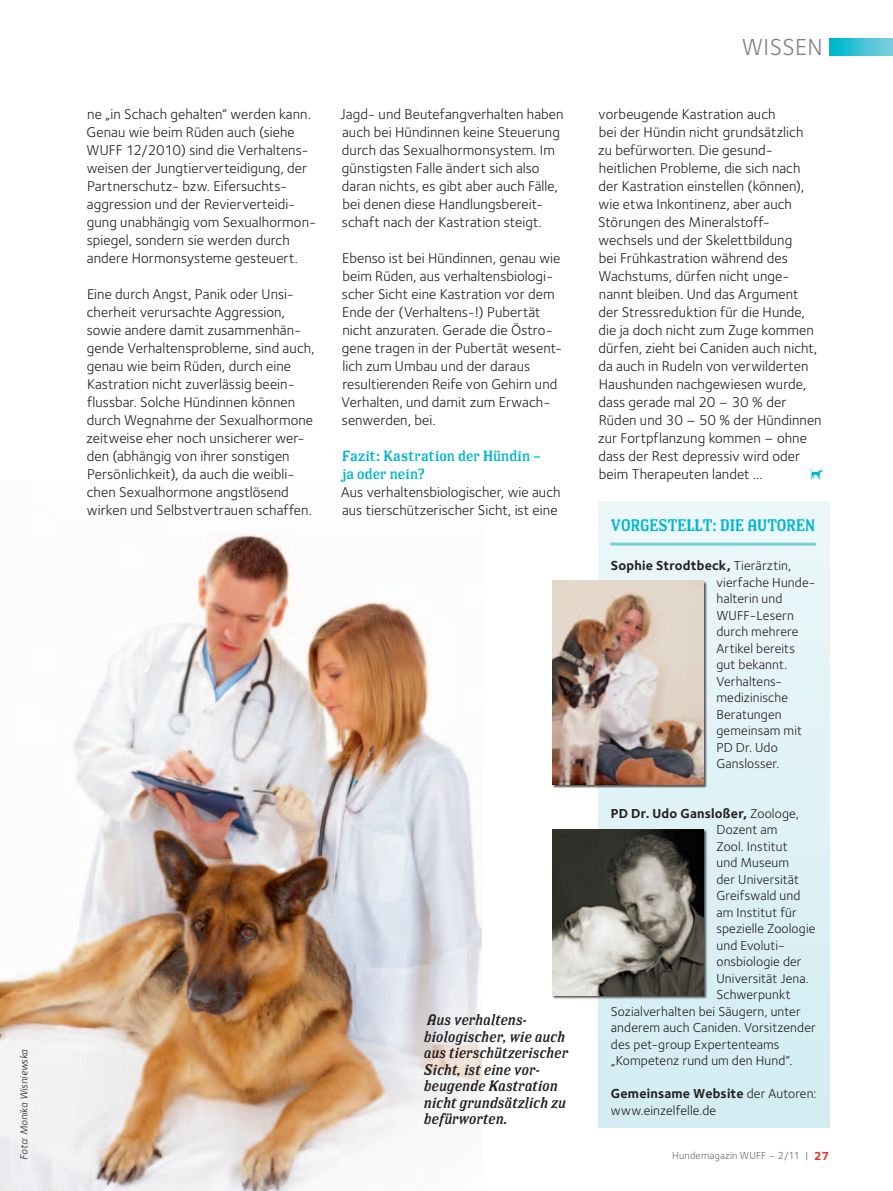
<style>
.page{position:relative;width:893px;height:1191px;background:#fff}
.page>*{position:absolute;margin:0;border:0;box-sizing:border-box;transform-origin:0 0}
.t1{font:24px "Foundry Sterling";color:#808285}
.t2{font:16.5px "Los Feliz Roman";color:#00b7ce;scale:.93 1}
.t3{font:italic 15px/16.5px "Los Feliz";letter-spacing:.025em;color:#231f20}
.t4{font:14.7px/18px "Foundry Sterling";letter-spacing:.005em;color:#231f20}
.t5{font:14.7px/18px "Los Feliz Roman";letter-spacing:-.005em;color:#00b7ce}
.t6{font:14.7px "Animal";color:#00b7ce}
.t7{font:13.5px/16.5px "Foundry Sterling";letter-spacing:.01em;color:#231f20}
.t8{font:700 13.5px "Foundry Sterling";letter-spacing:.015em;color:#231f20}
.t9{font:10.5px "Foundry Sterling";letter-spacing:.015em;color:#6c6d70}
.t10{font:italic 10.5px "Foundry Sterling";letter-spacing:.015em;color:#231f20}
.s1{font-weight:700}
.s2{font-weight:400}
.s3{font-weight:700;font-size:12px;color:#ee2e22}
</style>
<div class="page">
<img style="left:0;top:533px;width:482px;height:658px">
<div style="left:829px;top:38px;width:64px;height:17px;background:linear-gradient(to right,#00b6cd,#80cfde)"></div>
<div style="left:598px;top:502px;width:231px;height:625px;background:#dff2f6"></div>
<hr style="left:610px;top:542px;width:206px;height:3px;background:#7acfde">
<div style="left:552px;top:580px;width:156px;height:208px;background:#231f20;opacity:.75"></div>
<img style="left:552px;top:580px;width:152px;height:204px">
<div style="left:552px;top:829px;width:156px;height:170px;background:#231f20;opacity:.75"></div>
<img style="left:552px;top:829px;width:152px;height:166px">
<p class="t10" style="left:18px;top:1159px;width:112px;rotate:-90deg">Foto: Monika Wisniewska</p>
<p class="t4" style="left:87px;top:105px;width:231px">ne „in Schach gehalten“ werden kann.<br>Genau wie beim Rüden auch (siehe WUFF 12/2010) sind die Verhaltens&shy;weisen der Jungtierverteidigung, der Partnerschutz- bzw. Eifersuchts&shy;aggression und der Revierverteidi&shy;gung unabhängig vom Sexualhormon&shy;spiegel, sondern sie werden durch andere Hormonsysteme gesteuert.</p>
<p class="t4" style="left:86px;top:285px;width:230px">Eine durch Angst, Panik oder Unsi&shy;cherheit verursachte Aggression, sowie andere damit zusammenhän&shy;gende Verhaltensprobleme, sind auch, genau wie beim Rüden, durch eine Kastration nicht zuverlässig beein&shy;flussbar. Solche Hündinnen können durch Wegnahme der Sexualhormone zeitweise eher noch unsicherer wer&shy;den (abhängig von ihrer sonstigen Persönlichkeit), da auch die weibli&shy;chen Sexualhormone angstlösend wirken und Selbstvertrauen schaffen.</p>
<p class="t4" style="left:341px;top:105px;width:224px">Jagd- und Beutefangverhalten haben auch bei Hündinnen keine Steuerung durch das Sexualhormonsystem. Im günstigsten Falle ändert sich also daran nichts, es gibt aber auch Fälle, bei denen diese Handlungsbereit&shy;schaft nach der Kastration steigt.</p>
<p class="t4" style="left:342px;top:249px;width:222px">Ebenso ist bei Hündinnen, genau wie beim Rüden, aus verhaltensbiologi&shy;scher Sicht eine Kastration vor dem<br>Ende der (Verhaltens- !) Pubertät nicht anzuraten. Gerade die Östro&shy;gene tragen in der Pubertät wesent&shy;lich zum Umbau und der daraus resultierenden Reife von Gehirn und<br>Verhalten, und damit zum Erwach&shy;senwerden, bei.</p>
<p class="t5" style="left:342px;top:446px;width:200px">Fazit: Kastration der Hündin – ja oder nein?</p>
<p class="t4" style="left:341px;top:483px;width:221px">Aus verhaltensbiologischer, wie auch aus tierschützerischer Sicht, ist eine</p>
<p class="t3" style="left:424px;top:1011px;width:145px">Aus verhaltens&shy;biologischer, wie auch aus tierschützerischer<br>Sicht, ist eine vor&shy;beugende Kastration nicht grundsätzlich zu befürworten.</p>
<h1 class="t1" style="left:742px;top:33px;width:34px">Wissen</h1>
<p class="t4" style="left:598px;top:105px;width:225px">vorbeugende Kastration auch<br>bei der Hündin nicht grundsätzlich<br>zu befürworten. Die gesund-- heitlichen Probleme, die sich nach der Kastration einstellen (können), wie etwa Inkontinenz, aber auch<br>Störungen des Mineralstoff&shy;wechsels und der Skelettbildung<br>bei Frühkastration während des<br>Wachstums, dürfen nicht unge-- nannt bleiben. Und das Argument<br>der Stressreduktion für die Hunde, die ja doch nicht zum Zuge kommen dürfen, zieht bei Caniden auch nicht, da auch in Rudeln von verwilderten<br>Haushunden nachgewiesen wurde, dass gerade mal 20 – 30 % der<br>Rüden und 30 – 50 % der Hündinnen zur Fortpflanzung kommen – ohne dass der Rest depressiv wird oder beim Therapeuten landet …</p>
<p class="t6" style="left:810px;top:466px;width:15px">D</p>
<p class="t2" style="left:611px;top:515px;width:221px">Vorgestellt: Die Autoren</p>
<p class="t7" style="left:716px;top:557px;width:100px;text-indent:-106px"><span class="s1">Sophie Strodtbeck,</span> Tierärztin, vierfache Hunde&shy;halterin und<br>WUFF- Lesern durch mehrere<br>Artikel bereits gut bekannt.<br>Verhaltens&shy;medizinische<br>Beratungen gemeinsam mit<br>PD Dr. Udo<br>Ganslosser.</p>
<p class="t8" style="left:611px;top:805px;width:189px">PD Dr. Udo Gansloßer, <span class="s2">Zoologe,</span></p>
<p class="t7" style="left:716px;top:821px;width:62px">Dozent am</p>
<p class="t7" style="left:716px;top:838px;width:73px">Zool. Institut</p>
<p class="t7" style="left:716px;top:854px;width:74px">und Museum</p>
<p class="t7" style="left:716px;top:871px;width:84px">der Universität</p>
<p class="t7" style="left:716px;top:887px;width:86px">Greifswald und</p>
<p class="t7" style="left:716px;top:904px;width:82px">am Institut für</p>
<p class="t7" style="left:716px;top:920px;width:100px">spezielle Zoologie</p>
<p class="t7" style="left:716px;top:937px;width:70px">und Evoluti-</p>
<p class="t7" style="left:716px;top:953px;width:87px">onsbiologie der</p>
<p class="t7" style="left:716px;top:970px;width:94px">Universität Jena.</p>
<p class="t7" style="left:716px;top:986px;width:76px">Schwerpunkt</p>
<p class="t7" style="left:611px;top:1003px;width:191px">Sozialverhalten bei Säugern, unter</p>
<p class="t7" style="left:611px;top:1019px;width:207px">anderem auch Caniden. Vorsitzender</p>
<p class="t7" style="left:611px;top:1036px;width:170px">des pet- group Expertenteams</p>
<p class="t7" style="left:611px;top:1052px;width:183px">„Kompetenz rund um den Hund“.</p>
<p class="t7" style="left:611px;top:1085px;width:207px"><span class="s1">Gemeinsame Website</span> der Autoren: www.einzelfelle.de</p>
<p class="t9" style="left:672px;top:1149px;width:159px">Hundemagazin WUFF – 2/11 | <span class="s3">27</span></p>
</div>
